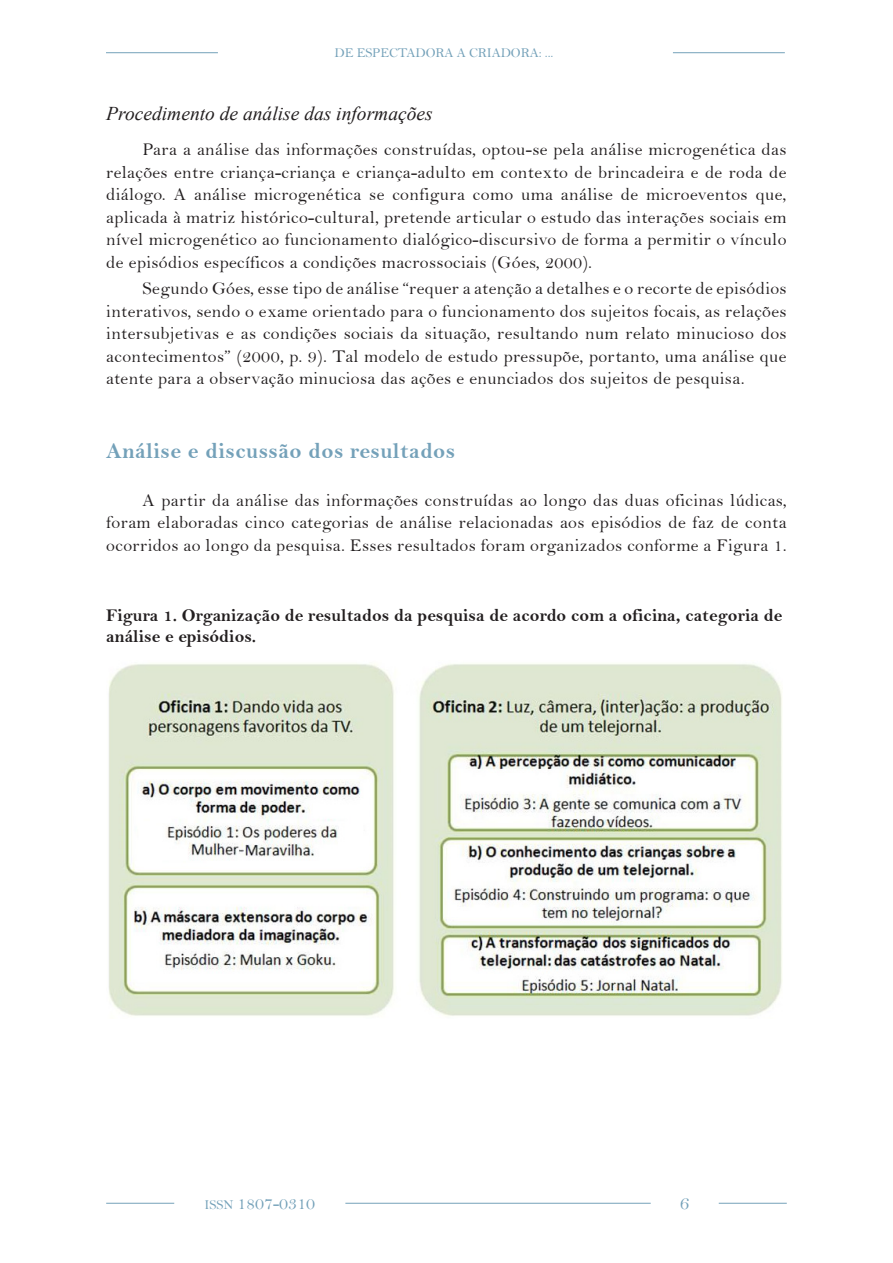
<style>
.page{position:relative;width:893px;height:1263px;background:#fff}
.page>*{position:absolute;margin:0;border:0;box-sizing:border-box;transform-origin:0 0}
.t1{font:22.5px "Bell MT Bold";letter-spacing:.02em;color:#74a1b9}
.t2{font:italic 19.5px "Times New Roman";color:#231f20}
.t3{font:19.5px "Bell";color:#74a1b9}
.t4{font:18px/22.5px "Bell";letter-spacing:.02em;color:#231f20;text-align:justify}
.t5{font:18px/21.6px "Bell MT Bold";color:#231f20}
.t6{font:18px "Bell";color:#74a1b9}
.t7{font:13.5px "Bell";letter-spacing:-.01em;color:#74a1b9}
.s1{font-size:13.5px}
</style>
<div class="page">
<hr style="left:106px;top:52px;width:112px;height:1px;background:#74a1b9">
<hr style="left:673px;top:52px;width:112px;height:1px;background:#74a1b9">
<hr style="left:345px;top:1203px;width:306px;height:1px;background:#74a1b9">
<hr style="left:719px;top:1203px;width:68px;height:1px;background:#74a1b9">
<hr style="left:106px;top:1203px;width:68px;height:1px;background:#74a1b9">
<img style="left:108px;top:664px;width:674px;height:352px">
<p class="t7" style="left:335px;top:45px;width:220px">DE ESPECTADORA A CRIADORA: ...</p>
<p class="t2" style="left:106px;top:100px;width:328px">Procedimento de análise das informações</p>
<p class="t4" style="left:106px;top:138px;width:682px;text-indent:36px">Para a análise das informações construídas, optou-se pela análise microgenética das relações entre criança-criança e criança-adulto em contexto de brincadeira e de roda de diálogo. A análise microgenética se configura como uma análise de microeventos que, aplicada à matriz histórico-cultural, pretende articular o estudo das interações sociais em nível microgenético ao funcionamento dialógico-discursivo de forma a permitir o vínculo de episódios específicos a condições macrossociais (Góes, 2000).</p>
<p class="t4" style="left:106px;top:277px;width:682px;text-indent:36px">Segundo Góes, esse tipo de análise “requer a atenção a detalhes e o recorte de episódios interativos, sendo o exame orientado para o funcionamento dos sujeitos focais, as relações intersubjetivas e as condições sociais da situação, resultando num relato minucioso dos acontecimentos” (2000, p. 9). Tal modelo de estudo pressupõe, portanto, uma análise que atente para a observação minuciosa das ações e enunciados dos sujeitos de pesquisa.</p>
<p class="t1" style="left:106px;top:437px;width:350px">Análise e discussão dos resultados</p>
<p class="t4" style="left:106px;top:489px;width:682px;text-indent:36px">A partir da análise das informações construídas ao longo das duas oficinas lúdicas, foram elaboradas cinco categorias de análise relacionadas aos episódios de faz de conta ocorridos ao longo da pesquisa. Esses resultados foram organizados conforme a Figura 1.</p>
<p class="t5" style="left:106px;top:604px;width:678px">Figura 1. Organização de resultados da pesquisa de acordo com a oficina, categoria de análise e episódios.</p>
<p class="t6" style="left:204px;top:1193px;width:112px"><span class="s1">ISSN</span> 1807-0310</p>
<p class="t3" style="left:680px;top:1192px;width:11px">6</p>
</div>
